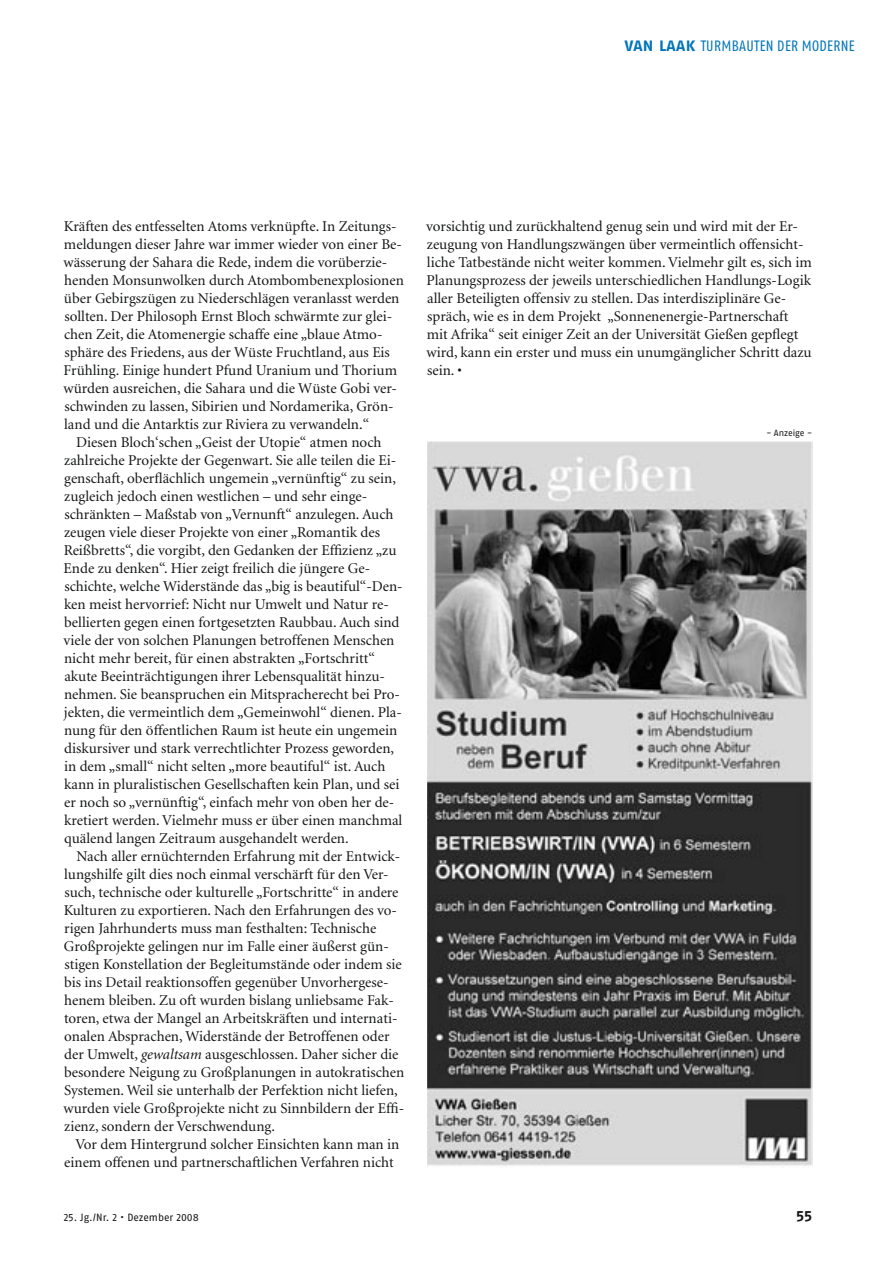
<style>
.page{position:relative;width:893px;height:1263px;background:#fff}
.page>*{position:absolute;margin:0;border:0;box-sizing:border-box;transform-origin:0 0}
.t1{font:15px/18px "Minion";color:#151616}
.t2{font:15px "Fago Co Regular Lf";color:#0074b8}
.t3{font:15px "Fago No Bold Lf";color:#151616}
.t4{font:10.5px "Fago No Regular LF";letter-spacing:-.005em;color:#151616}
.t5{font:9px "Fago No Regular LF";letter-spacing:-.01em;color:#151616}
.s1{font-family:"Fago Ex Bold Lf"}
.s2{font-style:italic}
</style>
<div class="page">
<img style="left:427px;top:441px;width:385px;height:725px">
<p class="t2" style="left:625px;top:37px;width:90px"><span class="s1">VAN LAAK</span> TURMBAUTEN</p>
<p class="t2" style="left:777px;top:37px;width:51px">DER MODERNE</p>
<p class="t1" style="left:64px;top:218px;width:342px">Kräften des entfesselten Atoms verknüpfte. In Zeitungs&shy;meldungen dieser Jahre war immer wieder von einer Be&shy;wässerung der Sahara die Rede, indem die vorüberzie&shy;henden Monsunwolken durch Atombombenexplosionen über Gebirgszügen zu Niederschlägen veranlasst werden sollten. Der Philosoph Ernst Bloch schwärmte zur glei&shy;chen Zeit, die Atomenergie schaffe eine „blaue Atmo&shy;sphäre des Friedens, aus der Wüste Fruchtland, aus Eis Frühling. Einige hundert Pfund Uranium und Thorium würden ausreichen, die Sahara und die Wüste Gobi ver&shy;schwinden zu lassen, Sibirien und Nordamerika, Grön&shy;land und die Antarktis zur Riviera zu verwandeln.“</p>
<p class="t1" style="left:63px;top:434px;width:341px;text-indent:13px">Diesen Bloch‘schen „Geist der Utopie“ atmen noch zahlreiche Projekte der Gegenwart. Sie alle teilen die Ei&shy;genschaft, oberflächlich ungemein „vernünftig“ zu sein, zugleich jedoch einen westlichen – und sehr einge&shy;schränkten – Maßstab von „Vernunft“ anzulegen. Auch zeugen viele dieser Projekte von einer „Romantik des Reißbretts“, die vorgibt, den Gedanken der Effizienz „zu Ende zu denken“. Hier zeigt freilich die jüngere Ge&shy;schichte, welche Widerstände das „big is beautiful“-Den&shy;ken meist hervorrief: Nicht nur Umwelt und Natur re&shy;bellierten gegen einen fortgesetzten Raubbau. Auch sind viele der von solchen Planungen betroffenen Menschen nicht mehr bereit, für einen abstrakten „Fortschritt“ akute Beeinträchtigungen ihrer Lebensqualität hinzu&shy;nehmen. Sie beanspruchen ein Mitspracherecht bei Pro&shy;jekten, die vermeintlich dem „Gemeinwohl“ dienen. Pla&shy;nung für den öffentlichen Raum ist heute ein ungemein diskursiver und stark verrechtlichter Prozess geworden, in dem „small“ nicht selten „more beautiful“ ist. Auch kann in pluralistischen Gesellschaften kein Plan, und sei er noch so „vernünftig“, einfach mehr von oben her de&shy;kretiert werden. Vielmehr muss er über einen manchmal quälend langen Zeitraum ausgehandelt werden.</p>
<p class="t1" style="left:64px;top:848px;width:342px;text-indent:13px">Nach aller ernüchternden Erfahrung mit der Entwick&shy;lungshilfe gilt dies noch einmal verschärft für den Ver&shy;such, technische oder kulturelle „Fortschritte“ in andere Kulturen zu exportieren. Nach den Erfahrungen des vo&shy;rigen Jahrhunderts muss man festhalten: Technische Großprojekte gelingen nur im Falle einer äußerst gün&shy;stigen Konstellation der Begleitumstände oder indem sie bis ins Detail reaktionsoffen gegenüber Unvorhergese&shy;henem bleiben. Zu oft wurden bislang unliebsame Fak&shy;toren, etwa der Mangel an Arbeitskräften und internati&shy;onalen Absprachen, Widerstände der Betroffenen oder der Umwelt, <span class="s2">gewaltsam</span> ausgeschlossen. Daher sicher die besondere Neigung zu Großplanungen in autokratischen Systemen. Weil sie unterhalb der Perfektion nicht liefen, wurden viele Großprojekte nicht zu Sinnbildern der Effi&shy;zienz, sondern der Verschwendung.</p>
<p class="t1" style="left:64px;top:1136px;width:337px;text-indent:11px">Vor dem Hintergrund solcher Einsichten kann man in einem offenen und partnerschaftlichen Verfahren nicht</p>
<p class="t1" style="left:426px;top:218px;width:387px">vorsichtig und zurückhaltend genug sein und wird mit der Er&shy;zeugung von Handlungszwängen über vermeintlich offensicht&shy;liche Tatbestände nicht weiter kommen. Vielmehr gilt es, sich im Planungsprozess der jeweils unterschiedlichen Handlungs-Logik aller Beteiligten offensiv zu stellen. Das interdisziplinäre Ge&shy;spräch, wie es in dem Projekt „Sonnenenergie-Partnerschaft mit Afrika“ seit einiger Zeit an der Universität Gießen gepflegt wird, kann ein erster und muss ein unumgänglicher Schritt dazu sein. •</p>
<p class="t5" style="left:766px;top:428px;width:47px">- Anzeige -</p>
<p class="t4" style="left:64px;top:1211px;width:137px">25. Jg./Nr. 2 • Dezember 2008</p>
<p class="t3" style="left:796px;top:1207px;width:17px">55</p>
</div>
